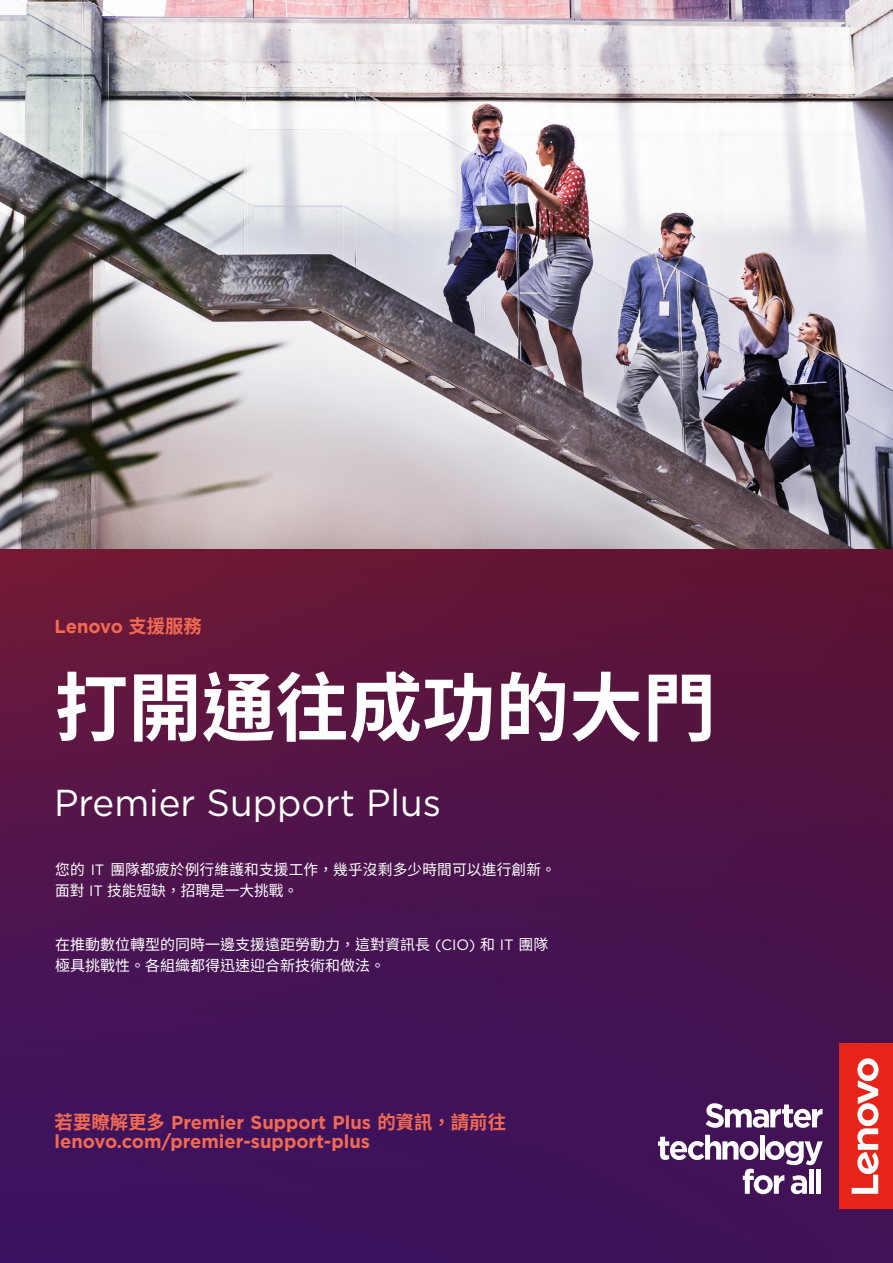
<style>
.page{position:relative;width:893px;height:1263px;background:#fff}
.page>*{position:absolute;margin:0;border:0;box-sizing:border-box;transform-origin:0 0}
.t1{font:700 75px "Noto Sans CJ Ktc";color:#fff}
.t2{font:37.5px "Gotham";color:#fff}
.t3{font:700 18.75px/18.8px "Gotham";color:#f26a52}
.t4{font:15px/21px "Noto Sans CJ Ktc";color:#fff}
.s1{font-family:"Noto Sans CJ Ktc"}
.s2{font-family:"Gotham"}
</style>
<div class="page">
<img style="left:0;top:549px;width:893px;height:714px">
<svg style="left:706px;top:1103px;width:117px;height:25px"></svg>
<svg style="left:658px;top:1135px;width:165px;height:59px"></svg>
<div style="left:809px;top:1169px;width:5px;height:25px;background:#fff"></div>
<div style="left:816px;top:1169px;width:5px;height:25px;background:#fff"></div>
<div style="left:839px;top:1043px;width:54px;height:166px;background:#e72419"></div>
<svg style="left:852px;top:1058px;width:26px;height:136px"></svg>
<img style="left:0;top:0;width:893px;height:549px">
<p class="t3" style="left:55px;top:617px;width:149px">Lenovo <span class="s1">支援服務</span></p>
<p class="t1" style="left:55px;top:665px;width:663px">打開通往成功的大門</p>
<p class="t2" style="left:54px;top:778px;width:389px">Premier Support Plus</p>
<p class="t4" style="left:55px;top:859px;width:502px">您的 <span class="s2">IT</span> 團隊都疲於例行維護和支援工作，幾乎沒剩多少時間可以進行創新。面對 <span class="s2">IT</span> 技能短缺，招聘是一大挑戰。</p>
<p class="t4" style="left:55px;top:935px;width:495px">在推動數位轉型的同時一邊支援遠距勞動力，這對資訊長 <span class="s2">(CIO)</span> 和 <span class="s2">IT</span> 團隊極具挑戰性。各組織都得迅速迎合新技術和做法。</p>
<p class="t3" style="left:55px;top:1113px;width:453px"><span class="s1">若要瞭解更多</span> Premier Support Plus <span class="s1">的資訊，請前往</span>lenovo.com/premier-support-plus</p>
</div>
